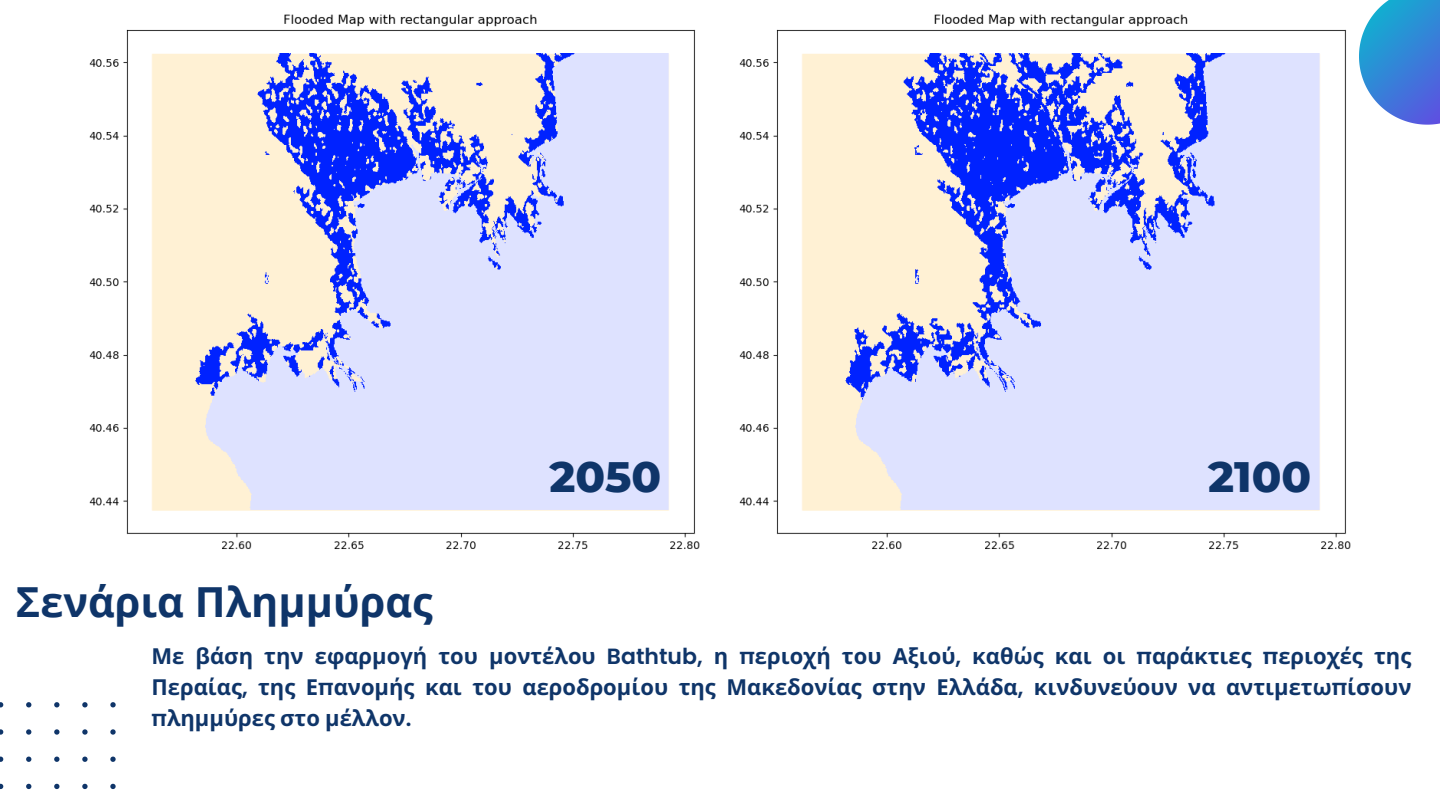
<style>
.page{position:relative;width:1440px;height:810px;background:#fff}
.page>*{position:absolute;margin:0;border:0;box-sizing:border-box;transform-origin:0 0}
.t1{font:800 43.4px "Montserrat";color:#0f3569}
.t2{font:700 41.4px "Noto Sans";color:#0f3569}
.t3{font:700 22px/30.8px "Noto Sans";color:#0f3569;text-align:justify}
.s1{font-family:"Poppins";font-weight:600}
</style>
<div class="page">
<svg style="left:0;top:702px;width:116px;height:88px"></svg>
<svg style="left:1359px;top:0;width:81px;height:125px;background:#5296dd"></svg>
<img style="left:89px;top:14px;width:611px;height:535px">
<img style="left:739px;top:14px;width:612px;height:535px">
<p class="t2" style="left:16px;top:573px;width:418px">Σενάρια Πλημμύρας</p>
<p class="t1" style="left:550px;top:450px;width:113px">2050</p>
<p class="t1" style="left:1208px;top:450px;width:105px">2100</p>
<p class="t3" style="left:151px;top:640px;width:1261px">Με βάση την εφαρμογή του μοντέλου <span class="s1">Bathtub,</span> η <span class="s1">π</span>εριοχή του Αξιού<span class="s1">,</span> καθώς και οι <span class="s1">π</span>αράκτιες <span class="s1">π</span>εριοχές της Περαίας<span class="s1">,</span> της Ε<span class="s1">π</span>ανομής και του αεροδρομίου της Μακεδονίας στην Ελλάδα<span class="s1">,</span> κινδυνεύουν να αντιμετω<span class="s1">π</span>ίσουν <span class="s1">π</span>λημμύρες στο μέλλον<span class="s1">.</span></p>
</div>
